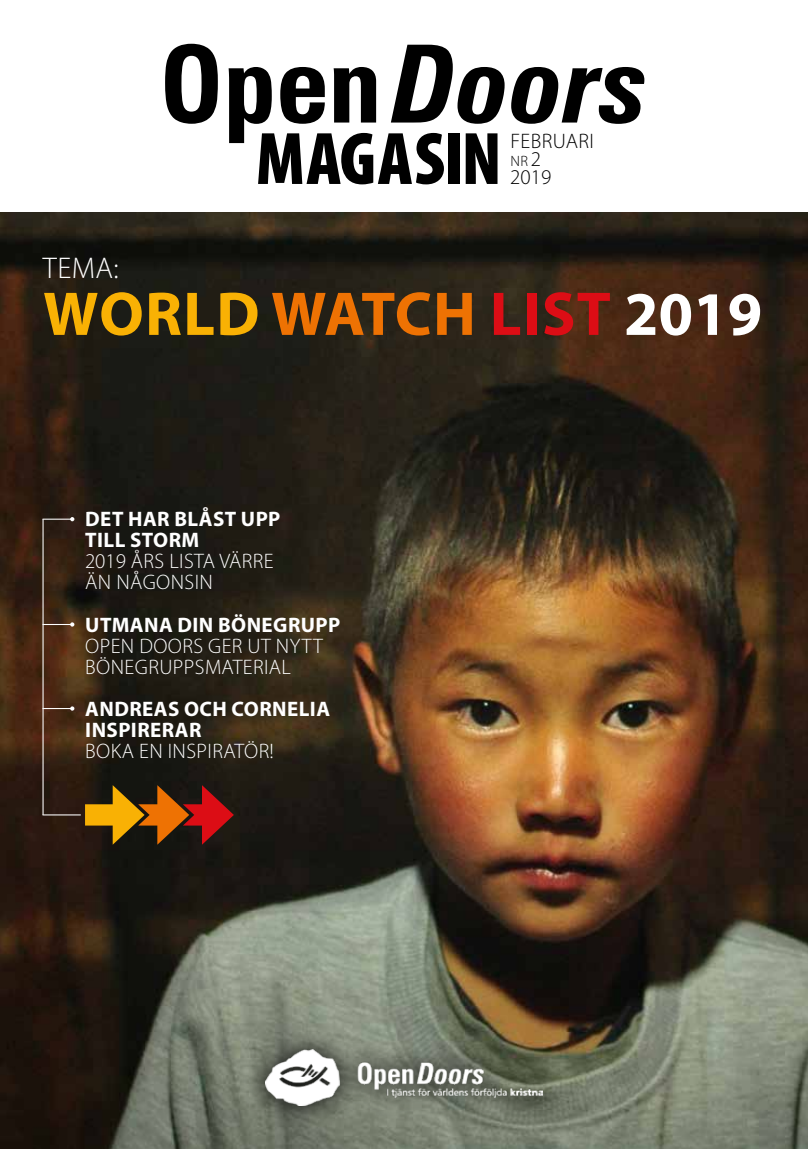
<style>
.page{position:relative;width:808px;height:1149px;background:#fff}
.page>*{position:absolute;margin:0;border:0;box-sizing:border-box;transform-origin:0 0}
.t1{font:italic 700 condensed 108px "Zurich BT";color:#000}
.t2{font:900 condensed 75px "Myriad Pro";letter-spacing:.005em;color:#000}
.t3{font:700 62.25px "Myriad Pro";letter-spacing:.015em;color:#f9b104}
.t4{font:300 30px "Myriad Pro";color:#fff}
.t5{font:300 21px/21px "Myriad Pro";letter-spacing:.02em;color:#fff}
.t6{font:700 21px/21px "Myriad Pro";letter-spacing:.02em;color:#fff}
.t7{font:300 21px "Myriad Pro";letter-spacing:.02em;color:#000}
.t8{font:300 15px "Myriad Pro";color:#000}
.s1{font-style:normal}
.s2{font-size:21px}
.s3{color:#ee7203}
.s4{color:#dc0d15}
.s5{color:#fff}
</style>
<div class="page">
<img style="left:0;top:213px;width:808px;height:935px">
<svg style="left:243px;top:1026px;width:321px;height:102px;background:#787b68"></svg>
<img style="left:266px;top:1049px;width:276px;height:56px">
<hr style="left:43px;top:519px;width:1px;height:295px;background:#fff">
<svg style="left:43px;top:517px;width:31px;height:4px"></svg>
<hr style="left:43px;top:623px;width:29px;height:2px;background:#fff">
<svg style="left:70px;top:622px;width:4px;height:4px"></svg>
<svg style="left:43px;top:706px;width:31px;height:4px"></svg>
<hr style="left:43px;top:814px;width:38px;height:1px;background:#fff">
<svg style="left:85px;top:784px;width:149px;height:60px;background:#783c0d"></svg>
<h1 class="t1" style="left:159px;top:18px;width:490px"><span class="s1">Open</span> Doors</h1>
<h2 class="t2" style="left:256px;top:111px;width:247px">MAGASIN</h2>
<p class="t7" style="left:510px;top:128px;width:85px">FEBRUARI</p>
<p class="t8" style="left:510px;top:152px;width:32px">NR <span class="s2">2</span></p>
<p class="t7" style="left:510px;top:164px;width:42px">2019</p>
<h3 class="t4" style="left:43px;top:250px;width:77px">TEMA:</h3>
<h3 class="t3" style="left:43px;top:273px;width:720px">WORLD <span class="s3">WATCH</span> <span class="s4">LIST</span> <span class="s5">2019</span></h3>
<p class="t6" style="left:85px;top:508px;width:197px">DET HAR BLÅST UPP<br>TILL STORM</p>
<p class="t5" style="left:85px;top:550px;width:190px">2019 ÅRS LISTA VÄRRE<br>ÄN NÅGONSIN</p>
<p class="t6" style="left:85px;top:613px;width:257px">UTMANA DIN BÖNEGRUPP</p>
<p class="t5" style="left:85px;top:634px;width:239px">OPEN DOORS GER UT NYTT<br>BÖNEGRUPPSMATERIAL</p>
<p class="t6" style="left:85px;top:697px;width:246px">ANDREAS OCH CORNELIA<br>INSPIRERAR</p>
<p class="t5" style="left:85px;top:739px;width:190px">BOKA EN INSPIRATÖR!</p>
</div>
